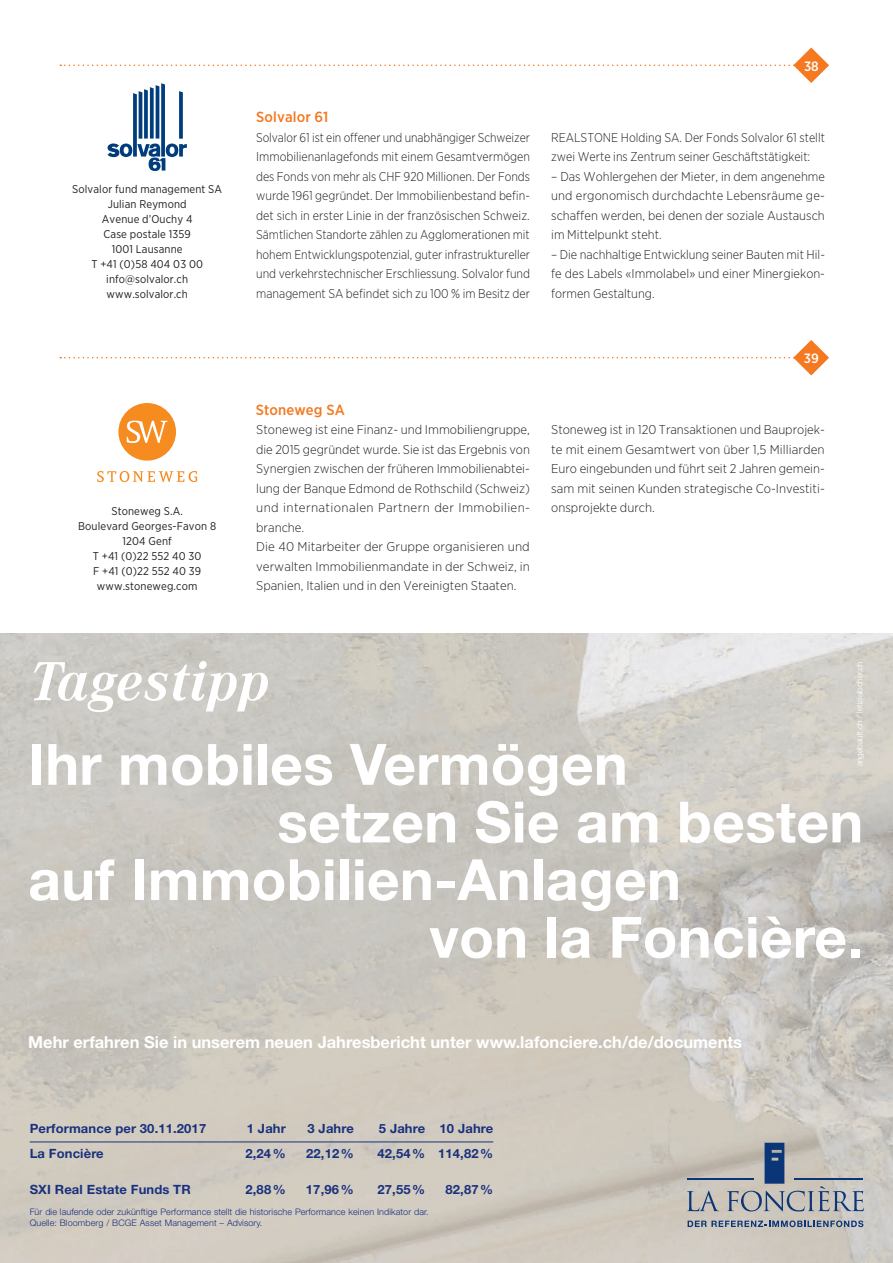
<style>
.page{position:relative;width:893px;height:1263px;background:#fff}
.page>*{position:absolute;margin:0;border:0;box-sizing:border-box;transform-origin:0 0}
.t1{font:700 57px "Helvetica Neue";letter-spacing:.005em;color:#fff}
.t2{font:54px "Corporate A Expert BQ Bold Italic Os F";letter-spacing:.01em;color:#fff}
.t3{font:700 16.5px "Helvetica Neue";color:#fff}
.Zwischentitel_Orange{font:500 14.7px "Gotham Narrow";letter-spacing:.01em;color:#f47921}
.t4{font:500 13.5px "Gotham Narrow";color:#fff}
.Lauftext_8_5{font:300 12.75px/19.5px "Gotham Narrow";color:#231f20;text-align:justify}
.Lauftext_8_5-2{font:300 12.75px/19.5px "Gotham Narrow";color:#231f20;text-align:justify;scale:.95 1}
.t5{font:700 12.75px "Helvetica Neue";letter-spacing:.01em;color:#19317d}
.Lauftext_8_5-3{font:300 12.75px/19.5px "Gotham Narrow";color:#231f20;text-align:justify;scale:1.05 1}
.Aussteller_Adresse{font:11.25px/15px "Gotham Narrow";letter-spacing:.01em;color:#231f20;text-align:center}
.t6{font:300 9px/10.9px "Helvetica Neue";letter-spacing:.01em;color:#19317d}
.t7{font:300 8.25px "Helvetica Neue";color:#fff}
</style>
<div class="page">
<svg style="left:60px;top:340px;width:769px;height:35px"></svg>
<div style="left:119px;top:404px;width:56px;height:56px;background:#f68b1f;border-radius:50%"></div>
<div style="left:118px;top:403px;width:58px;height:58px;border:2px solid #f68b1f;border-radius:50%"></div>
<svg style="left:97px;top:471px;width:100px;height:11px"></svg>
<svg style="left:127px;top:421px;width:41px;height:22px"></svg>
<img style="left:0;top:634px;width:893px;height:629px">
<svg style="left:687px;top:1143px;width:177px;height:68px;background:#aeafaf"></svg>
<hr style="left:687px;top:1178px;width:67px;height:1px;background:#0a3678">
<hr style="left:794px;top:1178px;width:69px;height:1px;background:#0a3678">
<svg style="left:687px;top:1220px;width:176px;height:7px"></svg>
<hr style="left:30px;top:1141px;width:191px;height:1px;background:#19317d">
<hr style="left:221px;top:1141px;width:68px;height:1px;background:#19317d">
<hr style="left:289px;top:1141px;width:68px;height:1px;background:#19317d">
<hr style="left:357px;top:1141px;width:68px;height:1px;background:#19317d">
<hr style="left:425px;top:1141px;width:68px;height:1px;background:#19317d">
<svg style="left:60px;top:48px;width:769px;height:123px"></svg>
<p class="Aussteller_Adresse" style="left:72px;top:181px;width:151px">Solvalor fund management SA</p>
<p class="Aussteller_Adresse" style="left:108px;top:196px;width:80px">Julian Reymond</p>
<p class="Aussteller_Adresse" style="left:102px;top:211px;width:92px">Avenue d’Ouchy 4</p>
<p class="Aussteller_Adresse" style="left:104px;top:226px;width:89px">Case postale 1359</p>
<p class="Aussteller_Adresse" style="left:112px;top:241px;width:72px">1001 Lausanne</p>
<p class="Aussteller_Adresse" style="left:91px;top:256px;width:113px">T +41 (0)58 404 03 00 info@solvalor.ch www.solvalor.ch</p>
<p class="Zwischentitel_Orange" style="left:256px;top:108px;width:74px">Solvalor 61</p>
<p class="t4" style="left:804px;top:57px;width:16px">38</p>
<p class="Lauftext_8_5-2" style="left:256px;top:127px;width:290px">Solvalor 61 ist ein offener und unabhängiger Schweizer Immobilienanlagefonds mit einem Gesamtvermögen des Fonds von mehr als CHF 920 Millionen. Der Fonds wurde 1961 gegründet. Der Immobilienbestand befin&shy;det sich in erster Linie in der französischen Schweiz.<br>Sämtlichen Standorte zählen zu Agglomerationen mit hohem Entwicklungspotenzial, guter infrastruktureller und verkehrstechnischer Erschliessung. Solvalor fund management SA befindet sich zu 100 % im Besitz der</p>
<p class="Lauftext_8_5" style="left:551px;top:127px;width:275px">REALSTONE Holding SA. Der Fonds Solvalor 61 stellt zwei Werte ins Zentrum seiner Geschäftstätigkeit:</p>
<p class="Lauftext_8_5" style="left:551px;top:166px;width:275px">– Das Wohlergehen der Mieter, in dem angenehme und ergonomisch durchdachte Lebensräume ge&shy;schaffen werden, bei denen der soziale Austausch im Mittelpunkt steht.</p>
<p class="Lauftext_8_5" style="left:551px;top:244px;width:275px">– Die nachhaltige Entwicklung seiner Bauten mit Hil&shy;fe des Labels «Immolabel» und einer Minergiekon&shy;formen Gestaltung.</p>
<p class="t4" style="left:804px;top:350px;width:16px">39</p>
<p class="Zwischentitel_Orange" style="left:256px;top:400px;width:91px">Stoneweg SA</p>
<p class="Lauftext_8_5" style="left:256px;top:420px;width:275px">Stoneweg ist eine Finanz- und Immobiliengruppe, die 2015 gegründet wurde. Sie ist das Ergebnis von Synergien zwischen der früheren Immobilienabtei&shy;lung der Banque Edmond de Rothschild (Schweiz) und internationalen Partnern der Immobilien&shy;branche.</p>
<p class="Lauftext_8_5-3" style="left:256px;top:537px;width:262px">Die 40 Mitarbeiter der Gruppe organisieren und verwalten Immobilienmandate in der Schweiz, in Spanien, Italien und in den Vereinigten Staaten.</p>
<p class="Lauftext_8_5" style="left:551px;top:420px;width:275px">Stoneweg ist in 120 Transaktionen und Bauprojek&shy;te mit einem Gesamtwert von über 1,5 Milliarden Euro eingebunden und führt seit 2 Jahren gemein&shy;sam mit seinen Kunden strategische Co-Investiti-</p>
<p class="Aussteller_Adresse" style="left:111px;top:503px;width:73px">Stoneweg S.A.</p>
<p class="Lauftext_8_5" style="left:551px;top:498px;width:105px">onsprojekte durch.</p>
<p class="Aussteller_Adresse" style="left:78px;top:518px;width:139px">Boulevard Georges-Favon 8</p>
<p class="Aussteller_Adresse" style="left:123px;top:533px;width:51px">1204 Genf</p>
<p class="Aussteller_Adresse" style="left:93px;top:548px;width:110px">T +41 (0)22 552 40 30</p>
<p class="Aussteller_Adresse" style="left:93px;top:563px;width:110px">F +41 (0)22 552 40 39</p>
<p class="Aussteller_Adresse" style="left:97px;top:578px;width:102px">www.stoneweg.com</p>
<p class="t2" style="left:30px;top:648px;width:241px">Tagestipp</p>
<p class="t7" style="left:854px;top:766px;width:107px;rotate:-90deg">angebault.ch / letizialocher.ch</p>
<p class="t1" style="left:28px;top:729px;width:601px">Ihr mobiles Vermögen</p>
<p class="t1" style="left:277px;top:787px;width:587px">setzen Sie am besten</p>
<p class="t1" style="left:28px;top:844px;width:654px">auf Immobilien-Anlagen</p>
<p class="t1" style="left:429px;top:902px;width:435px">von la Foncière.</p>
<p class="t3" style="left:28px;top:1031px;width:715px">Mehr erfahren Sie in unserem neuen Jahresbericht unter www.lafonciere.ch/de/documents</p>
<p class="t5" style="left:30px;top:1121px;width:178px">Performance per 30.11.2017</p>
<p class="t5" style="left:247px;top:1121px;width:40px">1 Jahr</p>
<p class="t5" style="left:308px;top:1121px;width:48px">3 Jahre</p>
<p class="t5" style="left:379px;top:1121px;width:116px">5 Jahre 10 Jahre</p>
<p class="t5" style="left:30px;top:1146px;width:76px">La Foncière</p>
<p class="t5" style="left:245px;top:1146px;width:42px">2,24 %</p>
<p class="t5" style="left:306px;top:1146px;width:49px">22,12 %</p>
<p class="t5" style="left:377px;top:1146px;width:117px">42,54 % 114,82 %</p>
<p class="t5" style="left:30px;top:1181px;width:162px">SXI Real Estate Funds TR</p>
<p class="t5" style="left:245px;top:1181px;width:42px">2,88 %</p>
<p class="t5" style="left:306px;top:1181px;width:49px">17,96 %</p>
<p class="t5" style="left:377px;top:1181px;width:49px">27,55 %</p>
<p class="t5" style="left:446px;top:1181px;width:49px">82,87 %</p>
<p class="t6" style="left:30px;top:1206px;width:400px">Für die laufende oder zukünftige Performance stellt die historische Performance keinen Indikator dar.<br>Quelle: Bloomberg / BCGE Asset Management – Advisory.</p>
</div>
